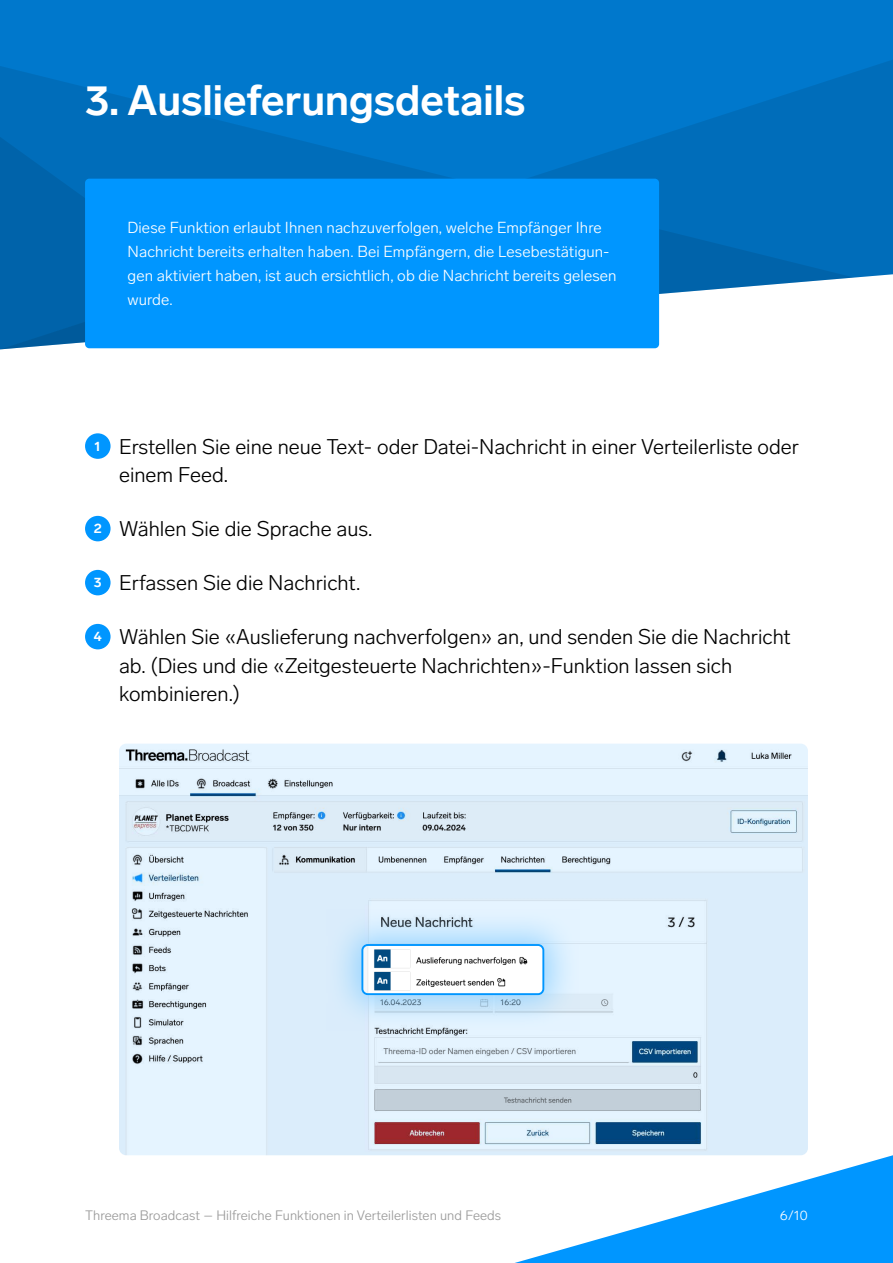
<style>
.page{position:relative;width:893px;height:1263px;background:#fff}
.page>*{position:absolute;margin:0;border:0;box-sizing:border-box;transform-origin:0 0}
.t1{font:700 42px "Lab Grotesque";color:#fff}
.t2{font:300 21px/28.5px "Lab Grotesque";color:#000}
.t3{font:300 15.75px/24px "Lab Grotesque";letter-spacing:.005em;color:#fff}
.t4{font:300 13.5px "Lab Grotesque";letter-spacing:.005em;color:#999}
.t5{font:300 13.5px "Lab Grotesque";color:#fff}
.s1{font-weight:700;font-size:13.5px;color:#fff}
</style>
<div class="page">
<svg style="left:514px;top:1155px;width:379px;height:108px"></svg>
<div style="left:0;top:0;width:893px;height:60px;background:#0078cc"></div>
<svg style="left:0;top:60px;width:893px;height:218px;fill:#006dba"></svg>
<svg style="left:0;top:66px;width:854px;height:283px"></svg>
<svg style="left:0;top:137px;width:264px;height:212px;fill:#0063aa"></svg>
<div style="left:85px;top:433px;width:26px;height:26px;background:#0096ff;border-radius:50%"></div>
<div style="left:85px;top:516px;width:26px;height:25px;background:#0096ff;border-radius:50%"></div>
<div style="left:85px;top:570px;width:26px;height:25px;background:#0096ff;border-radius:50%"></div>
<div style="left:85px;top:624px;width:26px;height:25px;background:#0096ff;border-radius:50%"></div>
<div style="left:85px;top:179px;width:574px;height:169px;background:#0096ff;border-radius:4px"></div>
<img style="left:119px;top:744px;width:689px;height:411px">
<svg style="left:326px;top:909px;width:253px;height:121px"></svg>
<img style="left:362px;top:945px;width:181px;height:49px">
<div style="left:361px;top:944px;width:183px;height:51px;border:2px solid #0096ff;border-radius:5px"></div>
<h1 class="t1" style="left:85px;top:75px;width:442px">3. Auslieferungsdetails</h1>
<p class="t3" style="left:128px;top:216px;width:491px">Diese Funktion erlaubt Ihnen nachzuverfolgen, welche Empfänger Ihre Nachricht bereits erhalten haben. Bei Empfängern, die Lesebestätigun&shy;gen aktiviert haben, ist auch ersichtlich, ob die Nachricht bereits gelesen wurde.</p>
<p class="t2" style="left:119px;top:432px;width:681px;text-indent:-24px"><span class="s1">1</span> Erstellen Sie eine neue Text- oder Datei-Nachricht in einer Verteilerliste oder einem Feed.</p>
<p class="t2" style="left:94px;top:515px;width:280px"><span class="s1">2</span> Wählen Sie die Sprache aus.</p>
<p class="t2" style="left:94px;top:569px;width:268px"><span class="s1">3</span> Erfassen Sie die Nachricht.</p>
<p class="t2" style="left:119px;top:623px;width:673px;text-indent:-25px"><span class="s1">4</span> Wählen Sie «Auslieferung nachverfolgen» an, und senden Sie die Nachricht ab. (Dies und die «Zeitgesteuerte Nachrichten»-Funktion lassen sich kombinieren.)</p>
<p class="t4" style="left:85px;top:1208px;width:418px">Threema Broadcast – Hilfreiche Funktionen in Verteilerlisten und Feeds</p>
<p class="t5" style="left:780px;top:1208px;width:29px">6/10</p>
</div>
